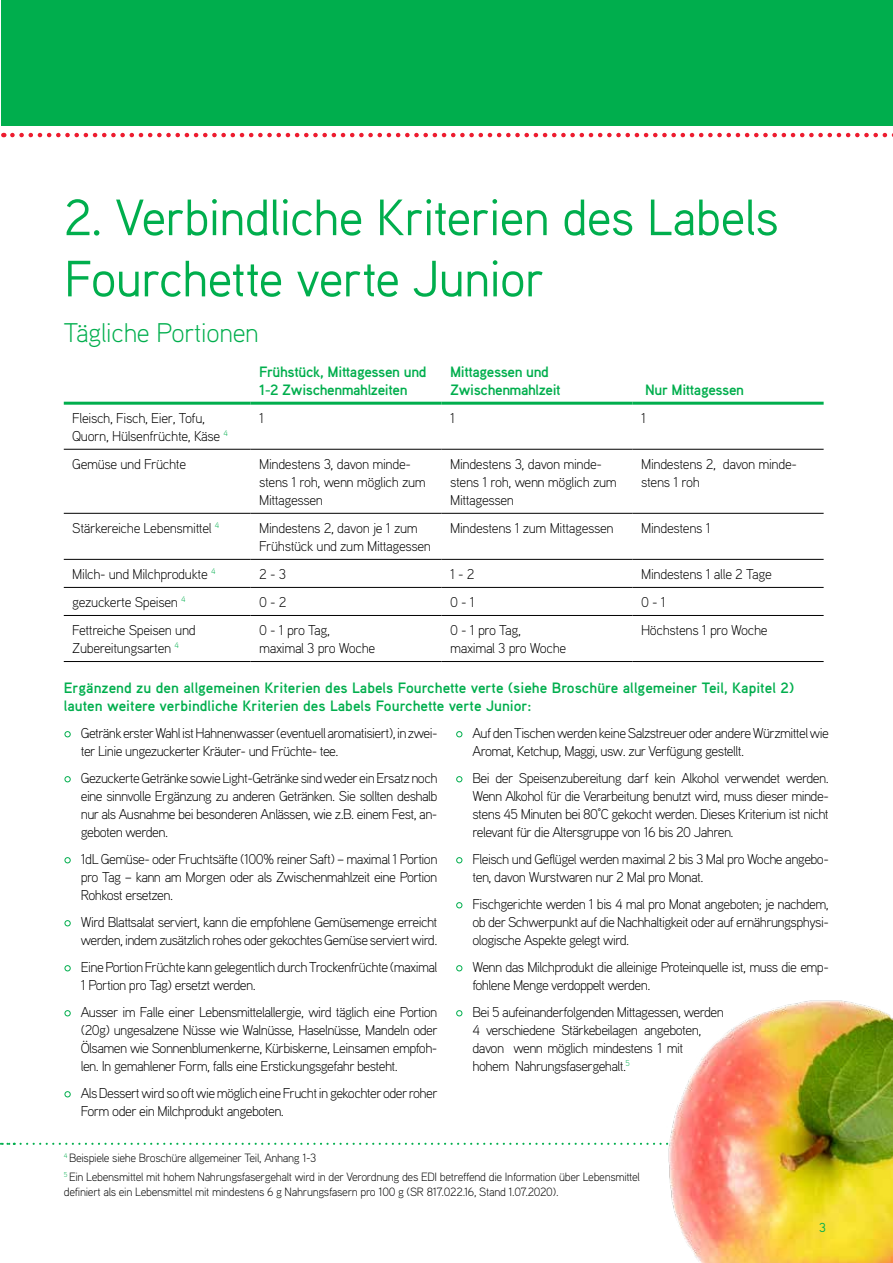
<style>
.page{position:relative;width:893px;height:1263px;background:#fff}
.page>*{position:absolute;margin:0;border:0;box-sizing:border-box;transform-origin:0 0}
.t1{font:51px/61.2px "Aaux Pro OT";letter-spacing:-.035em;color:#00ae4d}
.t2{font:300 27px "Aaux Pro OT";letter-spacing:-.01em;color:#00ae4d}
.t3{font:700 15px/18px "Aaux Pro OT";color:#00ae4d}
.t4{font:700 15px/18px "Aaux Pro OT";letter-spacing:-.025em;color:#00ae4d}
.t5{font:300 14.25px/18px "Aaux Pro OT";letter-spacing:-.04em;color:#000}
.t6{font:13.05px "Aaux Pro OT";color:#00ae4d}
.t7{font:300 12px/19.2px "Aaux Pro OT";letter-spacing:-.025em;color:#000}
.s1{font-size:18px;color:#00ae4d}
</style>
<div class="page">
<svg style="left:0;top:1143px;width:662px;height:2px"></svg>
<img style="left:666px;top:1000px;width:227px;height:263px">
<svg style="left:12px;top:133px;width:881px;height:4px"></svg>
<div style="left:1px;top:0;width:892px;height:126px;background:#00ae4d"></div>
<hr style="left:64px;top:402px;width:187px;height:3px;background:#00ae4d">
<hr style="left:251px;top:402px;width:191px;height:3px;background:#00ae4d">
<hr style="left:442px;top:402px;width:191px;height:3px;background:#00ae4d">
<hr style="left:633px;top:402px;width:191px;height:3px;background:#00ae4d">
<hr style="left:64px;top:449px;width:187px;height:1px;background:#000">
<hr style="left:251px;top:449px;width:191px;height:1px;background:#000">
<hr style="left:442px;top:449px;width:191px;height:1px;background:#000">
<hr style="left:633px;top:449px;width:191px;height:1px;background:#000">
<hr style="left:64px;top:513px;width:187px;height:1px;background:#000">
<hr style="left:251px;top:513px;width:191px;height:1px;background:#000">
<hr style="left:442px;top:513px;width:191px;height:1px;background:#000">
<hr style="left:633px;top:513px;width:191px;height:1px;background:#000">
<hr style="left:64px;top:559px;width:187px;height:1px;background:#000">
<hr style="left:251px;top:559px;width:191px;height:1px;background:#000">
<hr style="left:442px;top:559px;width:191px;height:1px;background:#000">
<hr style="left:633px;top:559px;width:191px;height:1px;background:#000">
<hr style="left:64px;top:587px;width:187px;height:1px;background:#000">
<hr style="left:251px;top:587px;width:191px;height:1px;background:#000">
<hr style="left:442px;top:587px;width:191px;height:1px;background:#000">
<hr style="left:633px;top:587px;width:191px;height:1px;background:#000">
<hr style="left:64px;top:615px;width:187px;height:1px;background:#000">
<hr style="left:251px;top:615px;width:191px;height:1px;background:#000">
<hr style="left:442px;top:615px;width:191px;height:1px;background:#000">
<hr style="left:633px;top:615px;width:191px;height:1px;background:#000">
<hr style="left:64px;top:661px;width:187px;height:1px;background:#000">
<hr style="left:251px;top:661px;width:191px;height:1px;background:#000">
<hr style="left:442px;top:661px;width:191px;height:1px;background:#000">
<hr style="left:633px;top:661px;width:191px;height:1px;background:#000">
<h1 class="t1" style="left:64px;top:185px;width:717px">2. Verbindliche Kriterien des Labels<br>Fourchette verte Junior</h1>
<h2 class="t2" style="left:64px;top:316px;width:197px">Tägliche Portionen</h2>
<p class="t4" style="left:259px;top:362px;width:169px">Frühstück, Mittagessen und<br>1-2 Zwischenmahlzeiten</p>
<p class="t4" style="left:450px;top:362px;width:112px">Mittagessen und<br>Zwischenmahlzeit</p>
<p class="t4" style="left:645px;top:380px;width:100px">Nur Mittagessen</p>
<p class="t5" style="left:72px;top:408px;width:157px">Fleisch, Fisch, Eier, Tofu,<br>Quorn, Hülsenfrüchte, Käse <sup>4</sup></p>
<p class="t5" style="left:259px;top:408px;width:7px">1</p>
<p class="t5" style="left:450px;top:408px;width:7px">1</p>
<p class="t5" style="left:641px;top:408px;width:7px">1</p>
<p class="t5" style="left:72px;top:454px;width:115px">Gemüse und Früchte</p>
<p class="t5" style="left:259px;top:454px;width:168px">Mindestens 3, davon minde&shy;stens 1 roh, wenn möglich zum<br>Mittagessen</p>
<p class="t5" style="left:450px;top:454px;width:168px">Mindestens 3, davon minde&shy;stens 1 roh, wenn möglich zum<br>Mittagessen</p>
<p class="t5" style="left:641px;top:454px;width:157px">Mindestens 2, davon minde&shy;stens 1 roh</p>
<p class="t5" style="left:72px;top:518px;width:149px">Stärkereiche Lebensmittel <sup>4</sup></p>
<p class="t5" style="left:259px;top:518px;width:173px">Mindestens 2, davon je 1 zum<br>Frühstück und zum Mittagessen</p>
<p class="t5" style="left:450px;top:518px;width:165px">Mindestens 1 zum Mittagessen</p>
<p class="t5" style="left:641px;top:518px;width:71px">Mindestens 1</p>
<p class="t5" style="left:72px;top:564px;width:145px">Milch- und Milchprodukte <sup>4</sup></p>
<p class="t5" style="left:259px;top:564px;width:28px">2 - 3</p>
<p class="t5" style="left:450px;top:564px;width:26px">1 - 2</p>
<p class="t5" style="left:641px;top:564px;width:132px">Mindestens 1 alle 2 Tage</p>
<p class="t5" style="left:72px;top:593px;width:115px">gezuckerte Speisen <sup>4</sup></p>
<p class="t5" style="left:259px;top:592px;width:29px">0 - 2</p>
<p class="t5" style="left:450px;top:592px;width:26px">0 - 1</p>
<p class="t5" style="left:641px;top:592px;width:26px">0 - 1</p>
<p class="t5" style="left:72px;top:621px;width:125px">Fettreiche Speisen und<br>Zubereitungsarten <sup>4</sup></p>
<p class="t5" style="left:259px;top:621px;width:118px">0 - 1 pro Tag, maximal 3 pro Woche</p>
<p class="t5" style="left:450px;top:621px;width:118px">0 - 1 pro Tag, maximal 3 pro Woche</p>
<p class="t5" style="left:641px;top:621px;width:128px">Höchstens 1 pro Woche</p>
<p class="t3" style="left:64px;top:678px;width:732px">Ergänzend zu den allgemeinen Kriterien des Labels Fourchette verte (siehe Broschüre allgemeiner Teil, Kapitel 2) lauten weitere verbindliche Kriterien des Labels Fourchette verte Junior:</p>
<p class="t5" style="left:81px;top:724px;width:358px;text-indent:-17px"><span class="s1">•</span> Getränk erster Wahl ist Hahnenwasser (eventuell aromatisiert), in zwei&shy;ter Linie ungezuckerter Kräuter- und Früchte- tee.</p>
<p class="t5" style="left:81px;top:769px;width:358px;text-align:justify;text-indent:-17px"><span class="s1">•</span> Gezuckerte Getränke sowie Light-Getränke sind weder ein Ersatz noch eine sinnvolle Ergänzung zu anderen Getränken. Sie sollten deshalb nur als Ausnahme bei besonderen Anlässen, wie z.B. einem Fest, an&shy;geboten werden.</p>
<p class="t5" style="left:81px;top:850px;width:358px;text-align:justify;text-indent:-17px"><span class="s1">•</span> 1dL Gemüse- oder Fruchtsäfte (100% reiner Saft) – maximal 1 Portion pro Tag – kann am Morgen oder als Zwischenmahlzeit eine Portion Rohkost ersetzen.</p>
<p class="t5" style="left:64px;top:913px;width:375px;text-align:right"><span class="s1">•</span> Wird Blattsalat serviert, kann die empfohlene Gemüsemenge erreicht werden, indem zusätzlich rohes oder gekochtes Gemüse serviert wird.</p>
<p class="t5" style="left:81px;top:958px;width:358px;text-indent:-17px"><span class="s1">•</span> Eine Portion Früchte kann gelegentlich durch Trockenfrüchte (maximal<br>1 Portion pro Tag) ersetzt werden.</p>
<p class="t5" style="left:81px;top:1003px;width:358px;text-align:justify;text-indent:-17px"><span class="s1">•</span> Ausser im Falle einer Lebensmittelallergie, wird täglich eine Portion (20g) ungesalzene Nüsse wie Walnüsse, Haselnüsse, Mandeln oder Ölsamen wie Sonnenblumenkerne, Kürbiskerne, Leinsamen empfoh&shy;len. In gemahlener Form, falls eine Erstickungsgefahr besteht.</p>
<p class="t5" style="left:81px;top:1084px;width:358px;text-indent:-17px"><span class="s1">•</span> Als Dessert wird so oft wie möglich eine Frucht in gekochter oder roher<br>Form oder ein Milchprodukt angeboten.</p>
<p class="t5" style="left:472px;top:724px;width:358px;text-indent:-17px"><span class="s1">•</span> Auf den Tischen werden keine Salzstreuer oder andere Würzmittel wie<br>Aromat, Ketchup, Maggi, usw. zur Verfügung gestellt.</p>
<p class="t5" style="left:472px;top:769px;width:358px;text-align:justify;text-indent:-17px"><span class="s1">•</span> Bei der Speisenzubereitung darf kein Alkohol verwendet werden.<br>Wenn Alkohol für die Verarbeitung benutzt wird, muss dieser minde&shy;stens 45 Minuten bei 80°C gekocht werden. Dieses Kriterium ist nicht relevant für die Altersgruppe von 16 bis 20 Jahren.</p>
<p class="t5" style="left:472px;top:850px;width:358px;text-indent:-17px"><span class="s1">•</span> Fleisch und Geflügel werden maximal 2 bis 3 Mal pro Woche angebo&shy;ten, davon Wurstwaren nur 2 Mal pro Monat.</p>
<p class="t5" style="left:472px;top:895px;width:358px;text-align:justify;text-indent:-17px"><span class="s1">•</span> Fischgerichte werden 1 bis 4 mal pro Monat angeboten; je nachdem, ob der Schwerpunkt auf die Nachhaltigkeit oder auf ernährungsphysi&shy;ologische Aspekte gelegt wird.</p>
<p class="t5" style="left:472px;top:958px;width:358px;text-indent:-17px"><span class="s1">•</span> Wenn das Milchprodukt die alleinige Proteinquelle ist, muss die emp&shy;fohlene Menge verdoppelt werden.</p>
<p class="t5" style="left:472px;top:1003px;width:253px;text-indent:-17px"><span class="s1">•</span> Bei 5 aufeinanderfolgenden Mittagessen, werden 4 verschiedene Stärkebeilagen angeboten, davon wenn möglich mindestens 1 mit<br>hohem Nahrungsfasergehalt.<sup>5</sup></p>
<p class="t7" style="left:64px;top:1148px;width:578px"><sup>4</sup> Beispiele siehe Broschüre allgemeiner Teil, Anhang 1-3<br><sup>5</sup> Ein Lebensmittel mit hohem Nahrungsfasergehalt wird in der Verordnung des EDI betreffend die Information über Lebensmittel</p>
<p class="t7" style="left:64px;top:1182px;width:496px">definiert als ein Lebensmittel mit mindestens 6 g Nahrungsfasern pro 100 g (SR 817.022.16, Stand 1.07.2020).</p>
<p class="t6" style="left:819px;top:1219px;width:8px">3</p>
</div>
